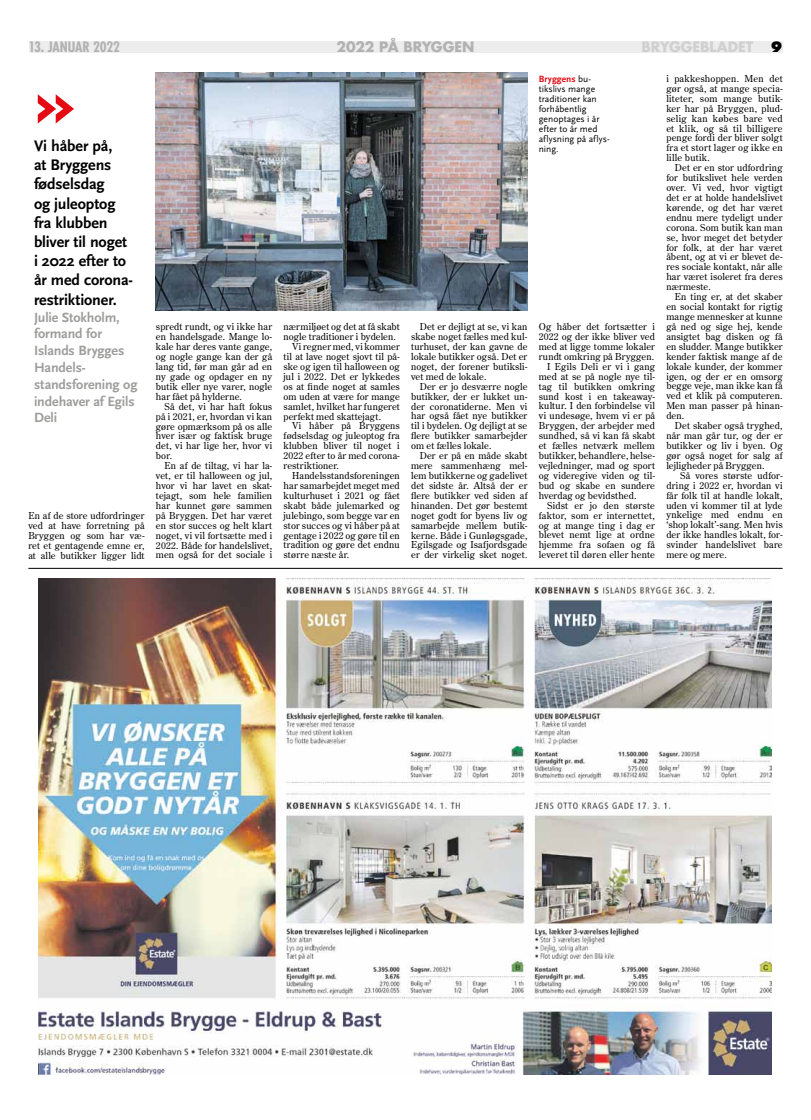
<style>
.page{position:relative;width:811px;height:1120px;background:#fff}
.page>*{position:absolute;margin:0;border:0;box-sizing:border-box;transform-origin:0 0}
.t1{font:700 75px "Scala Sans";color:#e30a14}
.t2{font:700 16px/19.2px "Scala Sans";letter-spacing:-.01em;color:#000}
.t3{font:700 14px/16.8px "Scala Sans";letter-spacing:-.01em;color:#9d9d9c}
.t4{font:700 condensed 14px "Futura";letter-spacing:-.02em;color:#b3b2b2}
.t5{font:700 14px "Futura";letter-spacing:-.015em;color:#b3b2b2}
.t6{font:700 14px "Futura";letter-spacing:-.005em;color:#d0d0d0}
.t7{font:800 14px "Futura";color:#000}
.t8{font:9.5px/9.9px "Century Old Style Std";letter-spacing:.01em;color:#000;text-align:justify}
.t9{font:9.5px/9.9px "Scala Sans";color:#000}
.t10{font:9.5px "Century Old Style Std";letter-spacing:.03em;color:#000}
.s1{font-weight:700;color:#e30a14}
</style>
<div class="page">
<div style="left:29px;top:41px;width:753px;height:11px;background:#ededed"></div>
<img style="left:38px;top:578px;width:733px;height:496px">
<hr style="left:28px;top:568px;width:754px;height:1px;background:#000">
<img style="left:156px;top:72px;width:371px;height:238px">
<h3 class="t5" style="left:336px;top:38px;width:88px">2022 PÅ BRYGGEN</h3>
<h3 class="t4" style="left:28px;top:38px;width:93px">13. JANUAR 2022</h3>
<h3 class="t6" style="left:641px;top:38px;width:113px">BRYGGEBLADET</h3>
<h3 class="t7" style="left:771px;top:38px;width:13px">9</h3>
<h1 class="t1" style="left:34px;top:61px;width:43px">»</h1>
<h2 class="t2" style="left:34px;top:137px;width:100px">Vi håber på,<br>at Bryggens fødselsdag<br>og juleoptog fra klubben bliver til noget i 2022 efter to år med corona&shy;restriktioner.</h2>
<h3 class="t3" style="left:34px;top:309px;width:105px">Julie Stokholm, formand for<br>Islands Brygges<br>Handels&shy;standsforening og indehaver af Egils<br>Deli</h3>
<p class="t8" style="left:28px;top:510px;width:118px">En af de store udfordringer ved at have forretning på Bryggen og som har væ&shy;ret et gentagende emne er, at alle butikker ligger lidt</p>
<p class="t9" style="left:539px;top:74px;width:72px"><span class="s1">Bryggens</span> bu&shy;tikslivs mange traditioner kan forhåbentlig genoptages i år efter to år med aflysning på aflys&shy;ning.</p>
<p class="t8" style="left:156px;top:322px;width:118px">spredt rundt, og vi ikke har en handelsgade. Mange lo&shy;kale har deres vante gange, og nogle gange kan der gå lang tid, før man går ad en ny gade og opdager en ny butik eller nye varer, nogle har fået på hylderne.</p>
<p class="t8" style="left:156px;top:401px;width:118px;text-indent:9px">Så det, vi har haft fokus på i 2021, er, hvordan vi kan gøre opmærksom på os alle hver især og faktisk bruge det, vi har lige her, hvor vi bor.</p>
<p class="t8" style="left:156px;top:461px;width:118px;text-indent:9px">En af de tiltag, vi har la&shy;vet, er til halloween og jul, hvor vi har lavet en skat&shy;tejagt, som hele familien har kunnet gøre sammen på Bryggen. Det har været en stor succes og helt klart noget, vi vil fortsætte med i 2022. Både for handelslivet, men også for det sociale i</p>
<p class="t8" style="left:283px;top:322px;width:118px">nærmiljøet og det at få skabt</p>
<p class="t8" style="left:283px;top:332px;width:114px">nogle traditioner i bydelen.</p>
<p class="t8" style="left:292px;top:341px;width:109px">Vi regner med, vi kommer</p>
<p class="t8" style="left:283px;top:351px;width:118px">til at lave noget sjovt til på-</p>
<p class="t8" style="left:283px;top:361px;width:118px">ske og igen til halloween og</p>
<p class="t8" style="left:283px;top:371px;width:118px">jul i 2022. Det er lykkedes</p>
<p class="t8" style="left:283px;top:381px;width:118px">os at finde noget at samles</p>
<p class="t8" style="left:283px;top:391px;width:118px">om uden at være for mange</p>
<p class="t8" style="left:283px;top:401px;width:118px">samlet, hvilket har fungeret</p>
<p class="t8" style="left:283px;top:411px;width:99px">perfekt med skattejagt.</p>
<p class="t8" style="left:292px;top:421px;width:109px">Vi håber på Bryggens</p>
<p class="t8" style="left:283px;top:431px;width:118px">fødselsdag og juleoptog fra</p>
<p class="t8" style="left:283px;top:441px;width:118px">klubben bliver til noget i</p>
<p class="t8" style="left:283px;top:451px;width:118px">2022 efter to år med corona-</p>
<p class="t8" style="left:283px;top:460px;width:57px">restriktioner.</p>
<p class="t8" style="left:292px;top:470px;width:109px">Handelsstandsforeningen</p>
<p class="t8" style="left:283px;top:480px;width:118px">har samarbejdet meget med</p>
<p class="t8" style="left:283px;top:490px;width:118px">kulturhuset i 2021 og fået</p>
<p class="t8" style="left:283px;top:500px;width:118px">skabt både julemarked og</p>
<p class="t8" style="left:283px;top:510px;width:118px">julebingo, som begge var en</p>
<p class="t8" style="left:283px;top:520px;width:118px">stor succes og vi håber på at</p>
<p class="t8" style="left:283px;top:530px;width:118px">gentage i 2022 og gøre til en</p>
<p class="t8" style="left:283px;top:540px;width:118px">tradition og gøre det endnu</p>
<p class="t8" style="left:283px;top:550px;width:67px">større næste år.</p>
<p class="t8" style="left:411px;top:322px;width:118px;text-indent:9px">Det er dejligt at se, vi kan skabe noget fælles med kul&shy;turhuset, der kan gavne de lokale butikker også. Det er noget, der forener butiksli&shy;vet med de lokale.</p>
<p class="t8" style="left:411px;top:381px;width:118px;text-indent:9px">Der er jo desværre nogle butikker, der er lukket un&shy;der coronatiderne. Men vi har også fået nye butikker til i bydelen. Og dejligt at se flere butikker samarbejder om et fælles lokale.</p>
<p class="t8" style="left:411px;top:450px;width:118px;text-indent:9px">Der er på en måde skabt mere sammenhæng mel&shy;lem butikkerne og gadelivet det sidste år. Altså der er flere butikker ved siden af hinanden. Det gør bestemt noget godt for byens liv og samarbejde mellem butik&shy;kerne. Både i Gunløgsgade, Egilsgade og Isafjordsgade er der virkelig sket noget.</p>
<p class="t8" style="left:539px;top:321px;width:118px">Og håber det fortsætter i</p>
<p class="t8" style="left:539px;top:331px;width:118px">2022 og der ikke bliver ved</p>
<p class="t8" style="left:539px;top:341px;width:118px">med at ligge tomme lokaler</p>
<p class="t8" style="left:539px;top:351px;width:117px">rundt omkring på Bryggen.</p>
<p class="t8" style="left:547px;top:361px;width:109px">I Egils Deli er vi i gang</p>
<p class="t8" style="left:539px;top:371px;width:118px">med at se på nogle nye til-</p>
<p class="t8" style="left:539px;top:381px;width:118px">tag til butikken omkring</p>
<p class="t8" style="left:539px;top:391px;width:118px">sund kost i en takeaway-</p>
<p class="t8" style="left:539px;top:401px;width:118px">kultur. I den forbindelse vil</p>
<p class="t8" style="left:539px;top:411px;width:118px">vi undesøge, hvem vi er på</p>
<p class="t8" style="left:539px;top:421px;width:118px">Bryggen, der arbejder med</p>
<p class="t8" style="left:539px;top:431px;width:118px">sundhed, så vi kan få skabt</p>
<p class="t8" style="left:539px;top:440px;width:118px">et fælles netværk mellem</p>
<p class="t8" style="left:539px;top:450px;width:118px">butikker, behandlere, helse-</p>
<p class="t8" style="left:539px;top:460px;width:118px">vejledninger, mad og sport</p>
<p class="t8" style="left:539px;top:470px;width:118px">og videregive viden og til-</p>
<p class="t8" style="left:539px;top:480px;width:118px">bud og skabe en sundere</p>
<p class="t8" style="left:539px;top:490px;width:99px">hverdag og bevidsthed.</p>
<p class="t8" style="left:547px;top:500px;width:109px">Sidst er jo den største</p>
<p class="t10" style="left:539px;top:509px;width:118px">faktor, som er internettet,</p>
<p class="t8" style="left:539px;top:520px;width:118px">og at mange ting i dag er</p>
<p class="t8" style="left:539px;top:530px;width:118px">blevet nemt lige at ordne</p>
<p class="t8" style="left:539px;top:540px;width:118px">hjemme fra sofaen og få</p>
<p class="t8" style="left:539px;top:550px;width:118px">leveret til døren eller hente</p>
<p class="t8" style="left:666px;top:73px;width:118px">i pakkeshoppen. Men det gør også, at mange specia&shy;liteter, som mange butik&shy;ker har på Bryggen, plud&shy;selig kan købes bare ved et klik, og så til billigere penge fordi der bliver solgt fra et stort lager og ikke en lille butik.</p>
<p class="t8" style="left:666px;top:163px;width:118px;text-indent:9px">Det er en stor udfordring for butikslivet hele verden over. Vi ved, hvor vigtigt det er at holde handelslivet kørende, og det har været endnu mere tydeligt under corona. Som butik kan man se, hvor meget det betyder for folk, at der har været åbent, og at vi er blevet de&shy;res sociale kontakt, når alle har været isoleret fra deres nærmeste.</p>
<p class="t8" style="left:666px;top:292px;width:118px;text-indent:9px">En ting er, at det skaber en social kontakt for rigtig mange mennesker at kunne gå ned og sige hej, kende ansigtet bag disken og få en sludder. Mange butikker kender faktisk mange af de lokale kunder, der kommer igen, og der er en omsorg begge veje, man ikke kan få ved et klik på computeren.<br>Men man passer på hinan&shy;den.</p>
<p class="t8" style="left:666px;top:420px;width:118px;text-indent:9px">Det skaber også tryghed, når man går tur, og der er butikker og liv i byen. Og gør også noget for salg af lejligheder på Bryggen.</p>
<p class="t8" style="left:666px;top:470px;width:118px;text-indent:14px">Så vores største udfor&shy;dring i 2022 er, hvordan vi får folk til at handle lokalt, uden vi kommer til at lyde ynkelige med endnu en ‘shop lokalt’-sang. Men hvis der ikke handles lokalt, for&shy;svinder handelslivet bare mere og mere.</p>
</div>
